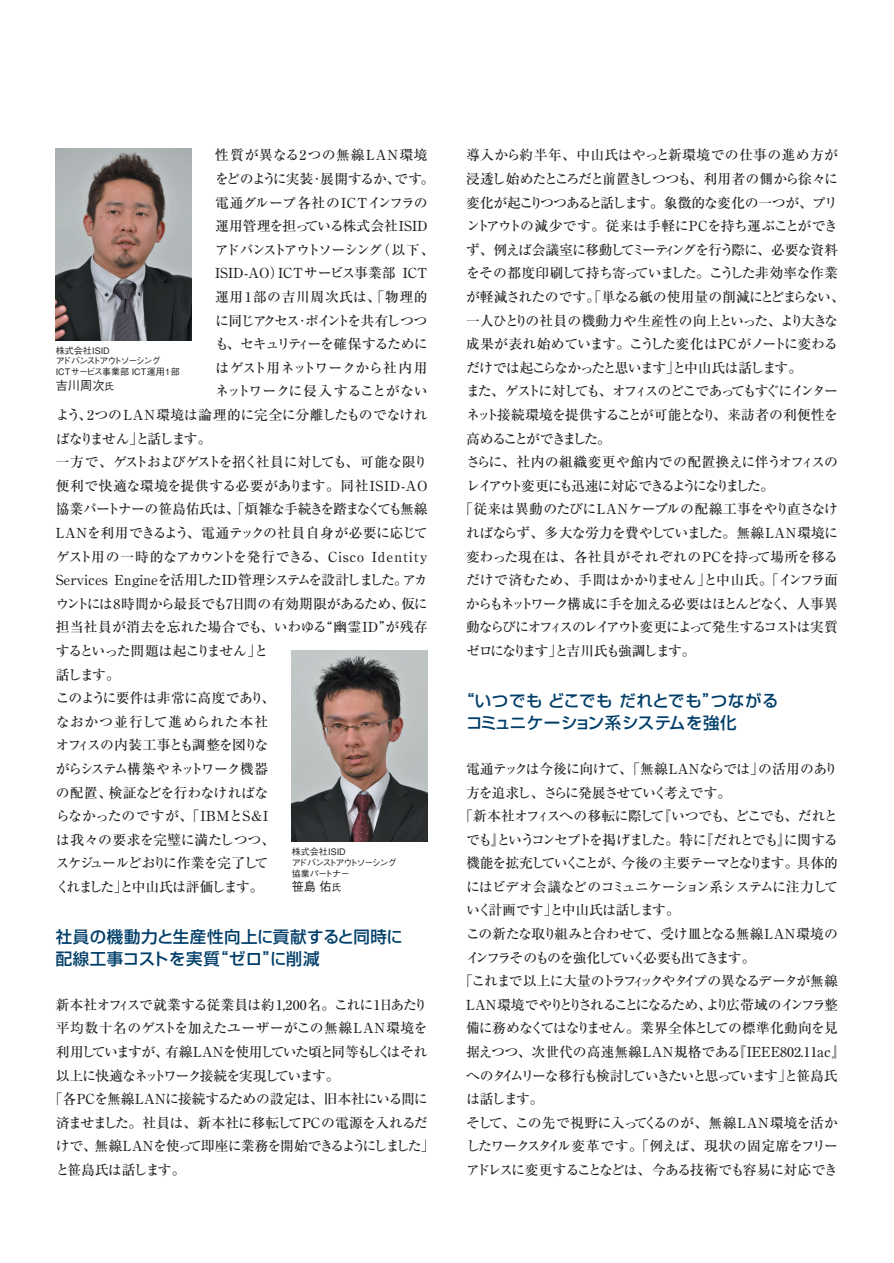
<style>
.page{position:relative;width:894px;height:1263px;background:#fff}
.page>*{position:absolute;margin:0;border:0;box-sizing:border-box;transform-origin:0 0}
.t1{font:500 16.5px/21.3px "Shin Go";letter-spacing:.04em;color:#003e69}
.t2{font:500 13.8px "Ryumin";letter-spacing:-.05em;color:#231f20}
.t3{font:500 13.8px "Ryumin";letter-spacing:-.075em;color:#231f20}
.t4{font:500 13.8px "Ryumin";letter-spacing:-.1em;color:#231f20}
.t5{font:500 13.8px "Ryumin";color:#231f20}
.t6{font:500 13.8px "Ryumin";letter-spacing:-.115em;color:#231f20}
.t7{font:500 13.8px "Ryumin";letter-spacing:-.135em;color:#231f20}
.t8{font:500 13.8px "Ryumin";letter-spacing:-.07em;color:#231f20}
.t9{font:500 13.8px "Ryumin";letter-spacing:.005em;color:#231f20}
.t10{font:500 13.8px "Ryumin";letter-spacing:-.125em;color:#231f20}
.t11{font:500 13.8px "Ryumin";letter-spacing:-.08em;color:#231f20}
.t12{font:500 13.8px "Ryumin";letter-spacing:.04em;color:#231f20}
.t13{font:500 13.8px "Ryumin";letter-spacing:-.025em;color:#231f20}
.t14{font:500 13.8px "Ryumin";letter-spacing:-.085em;color:#231f20}
.t15{font:500 13.8px "Ryumin";letter-spacing:.025em;color:#231f20}
.t16{font:500 13.8px "Ryumin";letter-spacing:.055em;color:#231f20}
.t17{font:500 13.8px "Ryumin";letter-spacing:.01em;color:#231f20}
.t18{font:500 13.8px "Ryumin";letter-spacing:-.15em;color:#231f20}
.t19{font:500 13.8px "Ryumin";letter-spacing:.045em;color:#231f20}
.t20{font:500 13.8px "Ryumin";letter-spacing:-.13em;color:#231f20}
.t21{font:500 13.8px "Ryumin";letter-spacing:-.02em;color:#231f20}
.t22{font:500 13.8px "Ryumin";letter-spacing:.015em;color:#231f20}
.t23{font:500 13.8px "Ryumin";letter-spacing:-.005em;color:#231f20}
.t24{font:500 13.8px "Ryumin";letter-spacing:-.01em;color:#231f20}
.t25{font:500 13.8px "Ryumin";letter-spacing:.03em;color:#231f20}
.t26{font:500 13.8px "Ryumin";letter-spacing:.035em;color:#231f20}
.t27{font:500 13.8px "Ryumin";letter-spacing:-.03em;color:#231f20}
.t28{font:500 13.8px "Ryumin";letter-spacing:-.095em;color:#231f20}
.t29{font:500 13.8px "Ryumin";letter-spacing:-.015em;color:#231f20}
.t30{font:500 12.15px "Gothic BBB";color:#231f20}
.t31{font:500 9px/10.6px "Gothic BBB";color:#231f20}
.t32{font:500 9px/10.6px "Gothic BBB";letter-spacing:-.085em;color:#231f20}
.s1{font-size:9.6px}
</style>
<div class="page">
<img style="left:56px;top:149px;width:136px;height:191px">
<img style="left:292px;top:651px;width:136px;height:191px">
<p class="t16" style="left:215px;top:150px;width:214px">性質が異なる2つの無線LAN環境</p>
<p class="t3" style="left:215px;top:174px;width:221px">をどのように実装・展開するか、です。</p>
<p class="t26" style="left:215px;top:198px;width:214px">電通グループ各社のICTインフラの</p>
<p class="t9" style="left:215px;top:221px;width:214px">運用管理を担っている株式会社ISID</p>
<p class="t7" style="left:215px;top:245px;width:221px">アドバンストアウトソーシング（以下、</p>
<p class="t5" style="left:215px;top:268px;width:214px">ISID-AO）ICTサービス事業部 ICT</p>
<p class="t19" style="left:215px;top:292px;width:214px">運用1部の吉川周次氏は、「物理的</p>
<p class="t7" style="left:215px;top:316px;width:214px">に同じアクセス・ポイントを共有しつつ</p>
<p class="t2" style="left:215px;top:339px;width:214px">も、セキュリティーを確保するために</p>
<p class="t2" style="left:215px;top:363px;width:214px">はゲスト用ネットワークから社内用</p>
<p class="t17" style="left:215px;top:386px;width:214px">ネットワークに侵入することがない</p>
<p class="t22" style="left:56px;top:410px;width:374px">よう、2つのLAN環境は論理的に完全に分離したものでなけれ</p>
<p class="t10" style="left:56px;top:434px;width:157px">ばなりません」と話します。</p>
<p class="t4" style="left:56px;top:457px;width:374px">一方で、ゲストおよびゲストを招く社員に対しても、可能な限り</p>
<p class="t12" style="left:56px;top:481px;width:374px">便利で快適な環境を提供する必要があります。同社ISID-AO</p>
<p class="t8" style="left:56px;top:504px;width:374px">協業パートナーの笹島佑氏は、「煩雑な手続きを踏まなくても無線</p>
<p class="t23" style="left:56px;top:528px;width:374px">LANを利用できるよう、電通テックの社員自身が必要に応じて</p>
<p class="t16" style="left:56px;top:552px;width:374px">ゲスト用の一時的なアカウントを発行できる、Cisco Identity</p>
<p class="t5" style="left:56px;top:575px;width:374px">Services Engineを活用したID管理システムを設計しました。アカ</p>
<p class="t2" style="left:56px;top:599px;width:374px">ウントには8時間から最長でも7日間の有効期限があるため、仮に</p>
<p class="t15" style="left:56px;top:622px;width:374px">担当社員が消去を忘れた場合でも、いわゆる“幽霊ID”が残存</p>
<p class="t8" style="left:56px;top:646px;width:214px">するといった問題は起こりません」と</p>
<p class="t2" style="left:56px;top:670px;width:66px">話します。</p>
<p class="t27" style="left:56px;top:693px;width:221px">このように要件は非常に高度であり、</p>
<p class="t19" style="left:56px;top:717px;width:214px">なおかつ並行して進められた本社</p>
<p class="t14" style="left:56px;top:740px;width:214px">オフィスの内装工事とも調整を図りな</p>
<p class="t28" style="left:56px;top:764px;width:214px">がらシステム構築やネットワーク機器</p>
<p class="t2" style="left:56px;top:788px;width:214px">の配置、検証などを行わなければな</p>
<p class="t9" style="left:56px;top:811px;width:214px">らなかったのですが、「IBMとS&amp;I</p>
<p class="t29" style="left:56px;top:835px;width:221px">は我々の要求を完璧に満たしつつ、</p>
<p class="t4" style="left:56px;top:858px;width:214px">スケジュールどおりに作業を完了して</p>
<p class="t4" style="left:56px;top:882px;width:209px">くれました」と中山氏は評価します。</p>
<p class="t31" style="left:56px;top:346px;width:126px">株式会社ISID<br>アドバンストアウトソーシング<br>ICTサービス事業部 ICT運用1部</p>
<p class="t30" style="left:56px;top:381px;width:60px">吉川周次<span class="s1">氏</span></p>
<p class="t32" style="left:292px;top:848px;width:107px">株式会社ISID<br>アドバンストアウトソーシング協業パートナー</p>
<p class="t30" style="left:292px;top:882px;width:51px">笹島佑<span class="s1">氏</span></p>
<p class="t1" style="left:56px;top:928px;width:349px">社員の機動力と生産性向上に貢献すると同時に配線工事コストを実質“ゼロ”に削減</p>
<p class="t2" style="left:56px;top:1000px;width:374px">新本社オフィスで就業する従業員は約1,200名。これに1日あたり</p>
<p class="t12" style="left:56px;top:1024px;width:374px">平均数十名のゲストを加えたユーザーがこの無線LAN環境を</p>
<p class="t6" style="left:56px;top:1047px;width:374px">利用していますが、有線LANを使用していた頃と同等もしくはそれ</p>
<p class="t4" style="left:56px;top:1071px;width:285px">以上に快適なネットワーク接続を実現しています。</p>
<p class="t21" style="left:49px;top:1094px;width:380px">「各PCを無線LANに接続するための設定は、旧本社にいる間に</p>
<p class="t2" style="left:56px;top:1118px;width:374px">済ませました。社員は、新本社に移転してPCの電源を入れるだ</p>
<p class="t3" style="left:56px;top:1141px;width:380px">けで、無線LANを使って即座に業務を開始できるようにしました」</p>
<p class="t14" style="left:56px;top:1165px;width:131px">と笹島氏は話します。</p>
<p class="t15" style="left:466px;top:150px;width:374px">導入から約半年、中山氏はやっと新環境での仕事の進め方が</p>
<p class="t3" style="left:466px;top:174px;width:374px">浸透し始めたところだと前置きしつつも、利用者の側から徐々に</p>
<p class="t2" style="left:466px;top:198px;width:374px">変化が起こりつつあると話します。象徴的な変化の一つが、プリ</p>
<p class="t2" style="left:466px;top:221px;width:374px">ントアウトの減少です。従来は手軽にPCを持ち運ぶことができ</p>
<p class="t11" style="left:466px;top:245px;width:374px">ず、例えば会議室に移動してミーティングを行う際に、必要な資料</p>
<p class="t2" style="left:466px;top:268px;width:374px">をその都度印刷して持ち寄っていました。こうした非効率な作業</p>
<p class="t2" style="left:466px;top:292px;width:380px">が軽減されたのです。「単なる紙の使用量の削減にとどまらない、</p>
<p class="t17" style="left:466px;top:316px;width:374px">一人ひとりの社員の機動力や生産性の向上といった、より大きな</p>
<p class="t13" style="left:466px;top:339px;width:374px">成果が表れ始めています。こうした変化はPCがノートに変わる</p>
<p class="t4" style="left:466px;top:363px;width:338px">だけでは起こらなかったと思います」と中山氏は話します。</p>
<p class="t7" style="left:466px;top:386px;width:374px">また、ゲストに対しても、オフィスのどこであってもすぐにインター</p>
<p class="t13" style="left:466px;top:410px;width:374px">ネット接続環境を提供することが可能となり、来訪者の利便性を</p>
<p class="t18" style="left:466px;top:434px;width:147px">高めることができました。</p>
<p class="t25" style="left:466px;top:457px;width:374px">さらに、社内の組織変更や館内での配置換えに伴うオフィスの</p>
<p class="t18" style="left:466px;top:481px;width:310px">レイアウト変更にも迅速に対応できるようになりました。</p>
<p class="t2" style="left:459px;top:504px;width:380px">「従来は異動のたびにLANケーブルの配線工事をやり直さなけ</p>
<p class="t2" style="left:466px;top:528px;width:374px">ればならず、多大な労力を費やしていました。無線LAN環境に</p>
<p class="t9" style="left:466px;top:552px;width:374px">変わった現在は、各社員がそれぞれのPCを持って場所を移る</p>
<p class="t24" style="left:466px;top:575px;width:374px">だけで済むため、手間はかかりません」と中山氏。「インフラ面</p>
<p class="t14" style="left:466px;top:599px;width:374px">からもネットワーク構成に手を加える必要はほとんどなく、人事異</p>
<p class="t20" style="left:466px;top:622px;width:374px">動ならびにオフィスのレイアウト変更によって発生するコストは実質</p>
<p class="t10" style="left:466px;top:646px;width:231px">ゼロになります」と吉川氏も強調します。</p>
<p class="t1" style="left:466px;top:692px;width:314px;text-indent:-8px">“いつでもどこでもだれとでも”つながるコミュニケーション系システムを強化</p>
<p class="t2" style="left:466px;top:764px;width:374px">電通テックは今後に向けて、「無線LANならでは」の活用のあり</p>
<p class="t3" style="left:466px;top:788px;width:267px">方を追求し、さらに発展させていく考えです。</p>
<p class="t8" style="left:459px;top:811px;width:380px">「新本社オフィスへの移転に際して『いつでも、どこでも、だれと</p>
<p class="t4" style="left:466px;top:835px;width:374px">でも』というコンセプトを掲げました。特に『だれとでも』に関する</p>
<p class="t3" style="left:466px;top:858px;width:374px">機能を拡充していくことが、今後の主要テーマとなります。具体的</p>
<p class="t2" style="left:466px;top:882px;width:374px">にはビデオ会議などのコミュニケーション系システムに注力して</p>
<p class="t3" style="left:466px;top:906px;width:215px">いく計画です」と中山氏は話します。</p>
<p class="t2" style="left:466px;top:929px;width:374px">この新たな取り組みと合わせて、受け皿となる無線LAN環境の</p>
<p class="t7" style="left:466px;top:953px;width:291px">インフラそのものを強化していく必要も出てきます。</p>
<p class="t6" style="left:459px;top:976px;width:380px">「これまで以上に大量のトラフィックやタイプの異なるデータが無線</p>
<p class="t10" style="left:466px;top:1000px;width:374px">LAN環境でやりとりされることになるため、より広帯域のインフラ整</p>
<p class="t2" style="left:466px;top:1024px;width:374px">備に務めなくてはなりません。業界全体としての標準化動向を見</p>
<p class="t5" style="left:466px;top:1047px;width:380px">据えつつ、次世代の高速無線LAN規格である『IEEE802.11ac』</p>
<p class="t6" style="left:466px;top:1071px;width:374px">へのタイムリーな移行も検討していきたいと思っています」と笹島氏</p>
<p class="t2" style="left:466px;top:1094px;width:79px">は話します。</p>
<p class="t5" style="left:466px;top:1118px;width:374px">そして、この先で視野に入ってくるのが、無線LAN環境を活か</p>
<p class="t2" style="left:466px;top:1141px;width:374px">したワークスタイル変革です。「例えば、現状の固定席をフリー</p>
<p class="t11" style="left:466px;top:1165px;width:374px">アドレスに変更することなどは、今ある技術でも容易に対応でき</p>
</div>
